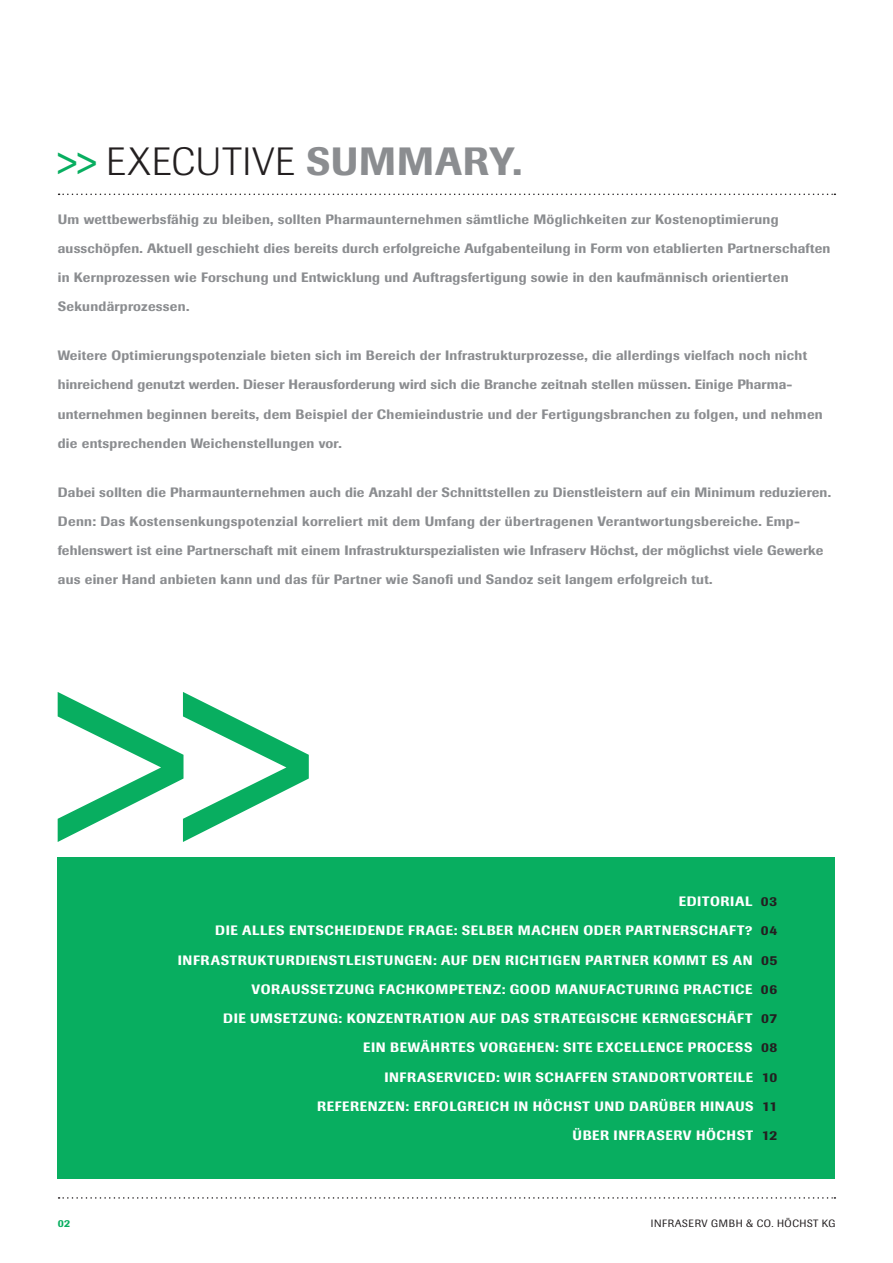
<style>
.page{position:relative;width:893px;height:1263px;background:#fff}
.page>*{position:absolute;margin:0;border:0;box-sizing:border-box;transform-origin:0 0}
.t1{font:270px "Imago BQ";color:#08ae60}
.t2{font:500 39px "Imago BQ";color:#8b8d90}
.t3{font:300 39px "Imago BQ";color:#231f20}
.t4{font:500 13.5px/29.2px "Imago BQ";letter-spacing:.02em;color:#8b8d90}
.t5{font:500 13.5px "Imago BQ";letter-spacing:.045em;color:#fff}
.t6{font:500 13.5px "Imago BQ";color:#231f20}
.t7{font:10.5px "Imago BQ";letter-spacing:.05em;color:#231f20}
.t8{font:500 10.5px "Imago BQ";color:#08ae60}
.s1{font-weight:400;color:#08ae60}
.s2{font-weight:300;color:#231f20}
.s3{color:#231f20}
</style>
<div class="page">
<svg style="left:59px;top:1197px;width:776px;height:2px"></svg>
<div style="left:58px;top:857px;width:777px;height:322px;background:#08ae60"></div>
<svg style="left:59px;top:194px;width:776px;height:1px"></svg>
<h2 class="t3" style="left:53px;top:140px;width:139px"><span class="s1">&gt;&gt;</span> EXECUTI</h2>
<h2 class="t2" style="left:253px;top:138px;width:112px"><span class="s2">VE</span> summ</h2>
<h2 class="t2" style="left:435px;top:138px;width:88px">ary.</h2>
<p class="t4" style="left:58px;top:204px;width:774px">Um wettbewerbsfähig zu bleiben, sollten Pharmaunternehmen sämtliche Möglichkeiten zur Kostenoptimierung ausschöpfen. Aktuell geschieht dies bereits durch erfolgreiche Aufgabenteilung in Form von etablierten Partnerschaften in Kernprozessen wie Forschung und Entwicklung und Auftragsfertigung sowie in den kaufmännisch orientierten Sekundärprozessen.</p>
<p class="t4" style="left:58px;top:341px;width:766px">Weitere Optimierungspotenziale bieten sich im Bereich der Infrastrukturprozesse, die allerdings vielfach noch nicht hinreichend genutzt werden. Dieser Herausforderung wird sich die Branche zeitnah stellen müssen. Einige Pharma&shy;unternehmen beginnen bereits, dem Beispiel der Chemieindustrie und der Fertigungsbranchen zu folgen, und nehmen die entsprechenden Weichenstellungen vor.</p>
<p class="t4" style="left:58px;top:477px;width:775px">Dabei sollten die Pharmaunternehmen auch die Anzahl der Schnittstellen zu Dienstleistern auf ein Minimum reduzieren.<br>Denn: Das Kostensenkungspotenzial korreliert mit dem Umfang der übertragenen Verantwortungsbereiche. Emp&shy;fehlenswert ist eine Partnerschaft mit einem Infrastrukturspezialisten wie Infraserv Höchst, der möglichst viele Gewerke aus einer Hand anbieten kann und das für Partner wie Sanofi und Sandoz seit langem erfolgreich tut.</p>
<h1 class="t1" style="left:19px;top:596px;width:322px">&gt;&gt;</h1>
<p class="t5" style="left:679px;top:893px;width:100px">Editorial <span class="s3">03</span></p>
<p class="t5" style="left:215px;top:922px;width:563px">Die alles entscheidende Frage: Selber machen oder Partnerschaft? <span class="s3">04</span></p>
<p class="t5" style="left:178px;top:952px;width:601px">Infrastrukturdi enstleistungen: Au f den richtigen Partner kommt es an <span class="s3">05</span></p>
<p class="t5" style="left:252px;top:981px;width:527px">Voraussetzung Fachkompetenz: Good Manufacturing Practice <span class="s3">06</span></p>
<p class="t5" style="left:223px;top:1010px;width:556px">Die Umsetzung: Konzentration auf das strategische Kerngeschäft <span class="s3">07</span></p>
<p class="t5" style="left:363px;top:1039px;width:295px">Ei n bewährtes Vorgehen: SITE EXCELLENCE</p>
<p class="t5" style="left:688px;top:1039px;width:20px">PROCESS</p>
<p class="t6" style="left:761px;top:1039px;width:18px">08</p>
<p class="t5" style="left:384px;top:1069px;width:394px">Infraserviced: Wi r schaffen Standortvorteile <span class="s3">10</span></p>
<p class="t5" style="left:317px;top:1098px;width:462px">Referenzen: Erfolgreich in Höchst und darüber hi naus <span class="s3">11</span></p>
<p class="t5" style="left:572px;top:1127px;width:56px">ÜBER INFRASERV</p>
<p class="t5" style="left:696px;top:1127px;width:50px">HÖCHST</p>
<p class="t6" style="left:762px;top:1127px;width:17px">12</p>
<p class="t8" style="left:58px;top:1217px;width:14px">02</p>
<p class="t7" style="left:651px;top:1217px;width:186px">INFRASERV GMBH &amp; CO. HÖCHST KG</p>
</div>
